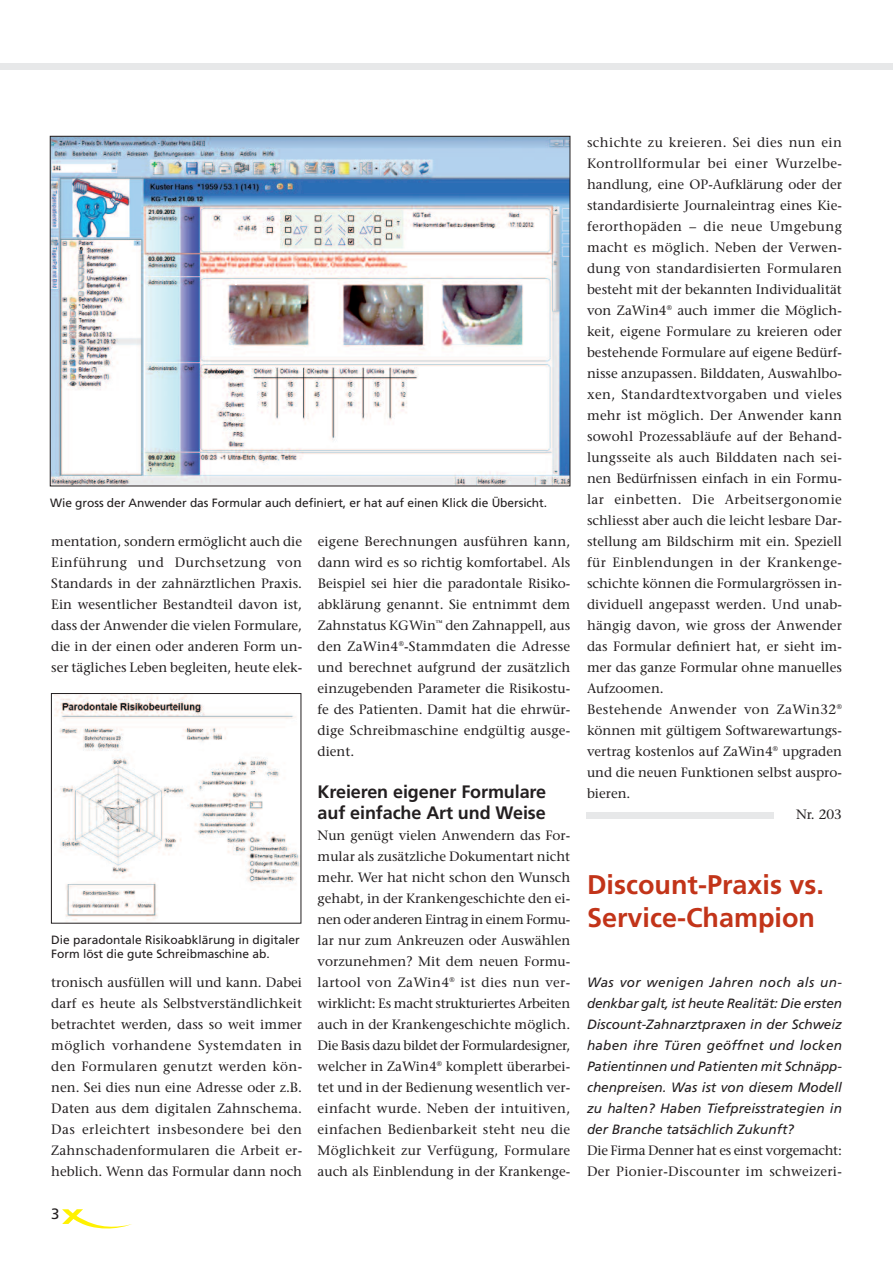
<style>
.page{position:relative;width:893px;height:1263px;background:#fff}
.page>*{position:absolute;margin:0;border:0;box-sizing:border-box;transform-origin:0 0}
.t1{font:700 27px/33px "Frutiger";color:#c23419}
.t2{font:700 18px/21px "Frutiger";letter-spacing:-.005em;color:#231f20}
.t3{font:15px "Frutiger";color:#231f20}
.t4{font:13.5px/21px "Stone Serif";color:#231f20;text-align:justify}
.t5{font:italic 13.5px/21px "Frutiger";color:#231f20;text-align:justify}
.t6{font:13.5px "Stone Serif";letter-spacing:.03em;color:#231f20}
.t7{font:13.5px "Stone Serif";letter-spacing:.02em;color:#231f20}
.t8{font:12px/13.5px "Frutiger";color:#231f20}
</style>
<div class="page">
<div style="left:0;top:64px;width:893px;height:6px;background:#e7e8e9"></div>
<svg style="left:62px;top:1209px;width:70px;height:20px"></svg>
<div style="left:586px;top:812px;width:187px;height:6px;background:#e7e8e9"></div>
<img style="left:52px;top:138px;width:516px;height:346px">
<img style="left:54px;top:695px;width:245px;height:226px">
<div style="left:51px;top:693px;width:250px;height:230px;border:1px solid #231f20"></div>
<p class="t8" style="left:50px;top:497px;width:498px">Wie gross der Anwender das Formular auch definiert, er hat auf einen Klick die Übersicht.</p>
<p class="t4" style="left:51px;top:532px;width:252px">mentation, sondern ermöglicht auch die Einführung und Durchsetzung von Standards in der zahnärztlichen Praxis.<br>Ein wesentlicher Bestandteil davon ist, dass der Anwender die vielen Formulare, die in der einen oder anderen Form un&shy;ser tägliches Leben begleiten, heute elek-</p>
<p class="t8" style="left:51px;top:934px;width:250px">Die paradontale Risikoabklärung in digitaler<br>Form löst die gute Schreibmaschine ab.</p>
<p class="t4" style="left:51px;top:973px;width:252px">tronisch ausfüllen will und kann. Dabei darf es heute als Selbstverständlichkeit betrachtet werden, dass so weit immer möglich vorhandene Systemdaten in den Formularen genutzt werden kön&shy;nen. Sei dies nun eine Adresse oder z.B.<br>Daten aus dem digitalen Zahnschema.<br>Das erleichtert insbesondere bei den Zahnschadenformularen die Arbeit er&shy;heblich. Wenn das Formular dann noch</p>
<p class="t3" style="left:51px;top:1208px;width:10px">3</p>
<p class="t4" style="left:318px;top:532px;width:254px">eigene Berechnungen ausführen kann, dann wird es so richtig komfortabel. Als Beispiel sei hier die paradontale Risiko&shy;abklärung genannt. Sie entnimmt dem Zahnstatus KGWin<sup>™</sup> den Zahnappell, aus den ZaWin4<sup>®</sup>-Stammdaten die Adresse und berechnet aufgrund der zusätzlich einzugebenden Parameter die Risikostu&shy;fe des Patienten. Damit hat die ehrwür&shy;dige Schreibmaschine endgültig ausge&shy;dient.</p>
<h2 class="t2" style="left:318px;top:783px;width:230px">Kreieren eigener Formulare auf einfache Art und Weise</h2>
<p class="t4" style="left:318px;top:826px;width:254px">Nun genügt vielen Anwendern das For&shy;mular als zusätzliche Dokumentart nicht mehr. Wer hat nicht schon den Wunsch gehabt, in der Krankengeschichte den ei&shy;nen oder anderen Eintrag in einem Formu&shy;lar nur zum Ankreuzen oder Auswählen vorzunehmen? Mit dem neuen Formu&shy;lartool von ZaWin4<sup>®</sup> ist dies nun ver&shy;wirklicht: Es macht strukturiertes Arbeiten auch in der Krankengeschichte möglich.<br>Die Basis dazu bildet der Formulardesigner, welcher in ZaWin4<sup>®</sup> komplett überarbei&shy;tet und in der Bedienung wesentlich ver&shy;einfacht wurde. Neben der intuitiven, einfachen Bedienbarkeit steht neu die Möglichkeit zur Verfügung, Formulare auch als Einblendung in der Krankenge-</p>
<p class="t6" style="left:587px;top:137px;width:256px">schichte zu kreieren. Sei dies nun ein</p>
<p class="t6" style="left:587px;top:158px;width:256px">Kontrollformular bei einer Wurzelbe-</p>
<p class="t4" style="left:587px;top:175px;width:256px">handlung, eine OP-Aufklärung oder der</p>
<p class="t4" style="left:587px;top:196px;width:256px">standardisierte Journaleintrag eines Kie-</p>
<p class="t6" style="left:587px;top:221px;width:256px">ferorthopäden – die neue Umgebung</p>
<p class="t7" style="left:587px;top:242px;width:256px">macht es möglich. Neben der Verwen-</p>
<p class="t7" style="left:587px;top:263px;width:256px">dung von standardisierten Formularen</p>
<p class="t4" style="left:587px;top:280px;width:256px">besteht mit der bekannten Individualität</p>
<p class="t4" style="left:587px;top:301px;width:256px">von ZaWin4<sup>®</sup> auch immer die Möglich-</p>
<p class="t4" style="left:587px;top:322px;width:256px">keit, eigene Formulare zu kreieren oder</p>
<p class="t4" style="left:587px;top:343px;width:256px">bestehende Formulare auf eigene Bedürf-</p>
<p class="t4" style="left:587px;top:364px;width:256px">nisse anzupassen. Bilddaten, Auswahlbo-</p>
<p class="t6" style="left:587px;top:389px;width:256px">xen, Standardtextvorgaben und vieles</p>
<p class="t4" style="left:587px;top:406px;width:256px">mehr ist möglich. Der Anwender kann</p>
<p class="t4" style="left:587px;top:427px;width:256px">sowohl Prozessabläufe auf der Behand-</p>
<p class="t4" style="left:587px;top:448px;width:256px">lungsseite als auch Bilddaten nach sei-</p>
<p class="t4" style="left:587px;top:469px;width:256px">nen Bedürfnissen einfach in ein Formu-</p>
<p class="t6" style="left:587px;top:494px;width:256px">lar einbetten. Die Arbeitsergonomie</p>
<p class="t4" style="left:587px;top:511px;width:256px">schliesst aber auch die leicht lesbare Dar-</p>
<p class="t4" style="left:587px;top:532px;width:256px">stellung am Bildschirm mit ein. Speziell</p>
<p class="t6" style="left:587px;top:557px;width:256px">für Einblendungen in der Krankenge-</p>
<p class="t4" style="left:587px;top:574px;width:256px">schichte können die Formulargrössen in-</p>
<p class="t4" style="left:587px;top:595px;width:256px">dividuell angepasst werden. Und unab-</p>
<p class="t4" style="left:587px;top:616px;width:256px">hängig davon, wie gross der Anwender</p>
<p class="t4" style="left:587px;top:637px;width:256px">das Formular definiert hat, er sieht im-</p>
<p class="t4" style="left:587px;top:658px;width:256px">mer das ganze Formular ohne manuelles</p>
<p class="t4" style="left:587px;top:679px;width:78px">Aufzoomen.</p>
<p class="t6" style="left:587px;top:704px;width:256px">Bestehende Anwender von ZaWin32<sup>®</sup></p>
<p class="t4" style="left:587px;top:721px;width:256px">können mit gültigem Softwarewartungs-</p>
<p class="t4" style="left:587px;top:742px;width:256px">vertrag kostenlos auf ZaWin4<sup>®</sup> upgraden</p>
<p class="t4" style="left:587px;top:763px;width:256px">und die neuen Funktionen selbst auspro-</p>
<p class="t4" style="left:587px;top:784px;width:45px">bieren.</p>
<p class="t4" style="left:796px;top:805px;width:47px">Nr. 203</p>
<h1 class="t1" style="left:587px;top:870px;width:238px">Discount-Praxis vs.<br>Service-Champion</h1>
<p class="t5" style="left:587px;top:973px;width:256px">Was vor wenigen Jahren noch als un&shy;denkbar galt, ist heute Realität: Die ersten Discount-Zahnarztpraxen in der Schweiz haben ihre Türen geöffnet und locken Patientinnen und Patienten mit Schnäpp&shy;chenpreisen. Was ist von diesem Modell zu halten? Haben Tiefpreisstrategien in der Branche tatsächlich Zukunft?</p>
<p class="t4" style="left:587px;top:1141px;width:256px">Die Firma Denner hat es einst vorgemacht:<br>Der Pionier-Discounter im schweizeri-</p>
</div>
